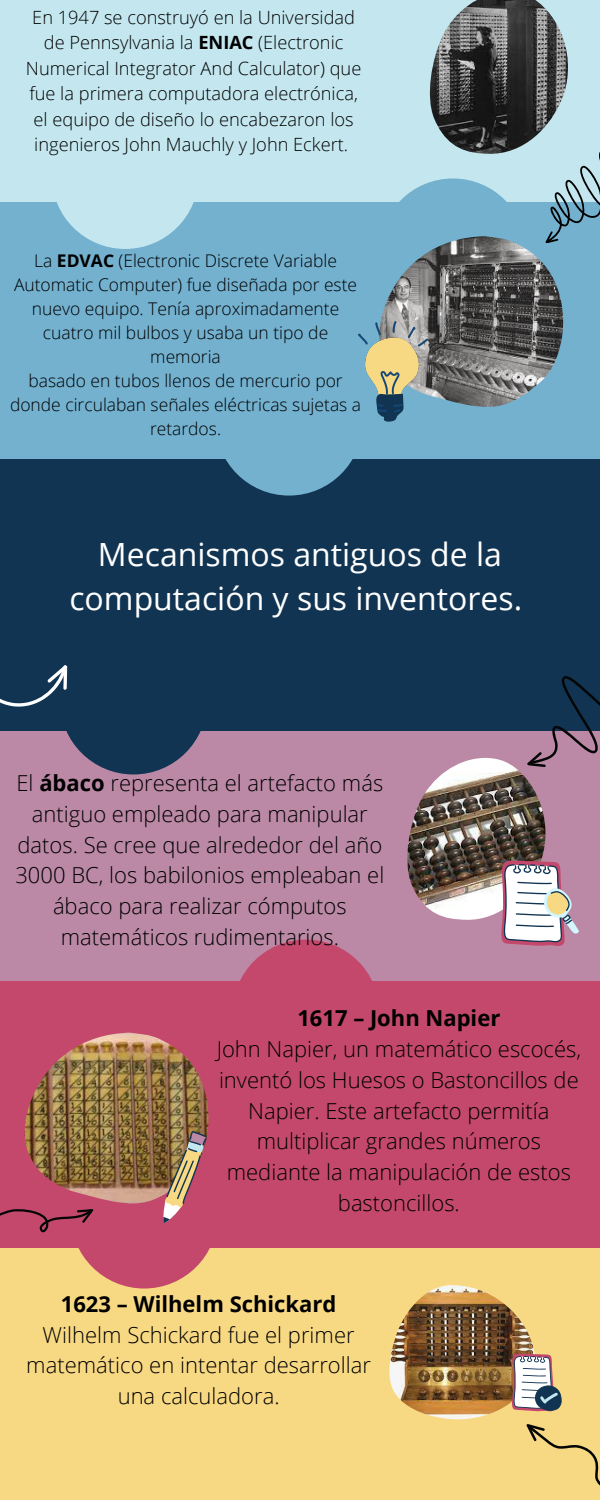
<style>
.page{position:relative;width:600px;height:1500px;background:#f8d983}
.page>*{position:absolute;margin:0;border:0;box-sizing:border-box;transform-origin:0 0}
.t1{font:32px/44.2px "Open Sans";color:#fff;text-align:center}
.t2{font:300 22px/30.8px "Open Sans";color:#000;text-align:center}
.t3{font:700 22px "Open Sans";color:#000}
.t4{font:300 18.2px/25.5px "Open Sans";color:#000;text-align:center}
.t5{font:300 17.5px/24px "Open Sans";color:#000;text-align:center}
.s1{font-weight:700}
</style>
<div class="page">
<div style="left:0;top:0;width:600px;height:244px;background:#c4e7ef"></div>
<div style="left:379px;top:178px;width:147px;height:147px;background:#73b1cf;border-radius:50%"></div>
<div style="left:0;top:731px;width:600px;height:262px;background:#bb89a6"></div>
<div style="left:0;top:456px;width:600px;height:275px;background:#103452"></div>
<div style="left:60px;top:627px;width:147px;height:147px;background:#103452;border-radius:50%"></div>
<div style="left:0;top:203px;width:600px;height:256px;background:#73b1cf"></div>
<div style="left:52px;top:102px;width:147px;height:147px;background:#c4e7ef;border-radius:50%"></div>
<div style="left:216px;top:349px;width:147px;height:147px;background:#73b1cf;border-radius:50%"></div>
<div style="left:71px;top:1142px;width:147px;height:147px;background:#c3486c;border-radius:50%"></div>
<div style="left:0;top:981px;width:600px;height:266px;background:#c3486c"></div>
<div style="left:233px;top:940px;width:147px;height:147px;background:#c3486c;border-radius:50%"></div>
<img style="left:381px;top:236px;width:183px;height:171px">
<img style="left:358px;top:321px;width:70px;height:101px">
<img style="left:407px;top:758px;width:139px;height:162px">
<svg style="left:542px;top:152px;width:58px;height:92px"></svg>
<svg style="left:501px;top:861px;width:78px;height:85px"></svg>
<img style="left:24px;top:1033px;width:185px;height:170px">
<img style="left:163px;top:1131px;width:44px;height:92px">
<img style="left:389px;top:1285px;width:148px;height:134px">
<svg style="left:512px;top:1354px;width:50px;height:57px;background:#b7afae"></svg>
<svg style="left:0;top:665px;width:68px;height:42px"></svg>
<svg style="left:500px;top:676px;width:100px;height:124px"></svg>
<svg style="left:0;top:1209px;width:93px;height:23px"></svg>
<svg style="left:526px;top:1424px;width:74px;height:62px"></svg>
<img style="left:429px;top:0;width:145px;height:154px">
<p class="t4" style="left:26px;top:4px;width:337px">En 1947 se construyó en la Universidad de Pennsylvania la <span class="s1">ENIAC</span> (Electronic Numerical Integrator And Calculator) que fue la primera computadora electrónica, el equipo de diseño lo encabezaron los ingenieros John Mauchly y John Eckert.</p>
<p class="t5" style="left:10px;top:249px;width:353px">La <span class="s1">EDVAC</span> (Electronic Discrete Variable<br>Automatic Computer) fue diseñada por este nuevo equipo. Tenía aproximadamente cuatro mil bulbos y usaba un tipo de memoria<br>basado en tubos llenos de mercurio por donde circulaban señales eléctricas sujetas a retardos.</p>
<h1 class="t1" style="left:69px;top:532px;width:454px">Mecanismos antiguos de la computación y sus inventores.</h1>
<p class="t2" style="left:15px;top:767px;width:370px">El <span class="s1">á baco</span> representa el artefacto más antiguo empleado para manipular datos. Se cree que alrededor del año 3000 BC, los babilonios empleaban el á baco para realizar cómputos matemáticos rudimentarios.</p>
<p class="t3" style="left:297px;top:1003px;width:204px">1617 – John Napier</p>
<p class="t2" style="left:217px;top:1033px;width:366px">John Napier, un matemático escocés, inventó los Huesos o Bastoncillos de<br>Napier. Este artefacto permitía multiplicar grandes nú meros mediante la manipulación de estos bastoncillos.</p>
<p class="t3" style="left:61px;top:1288px;width:277px">1623 – Wilhelm Schickard</p>
<p class="t2" style="left:26px;top:1319px;width:346px">Wilhelm Schickard fue el primer matemático en intentar desarrollar una calculadora.</p>
</div>
